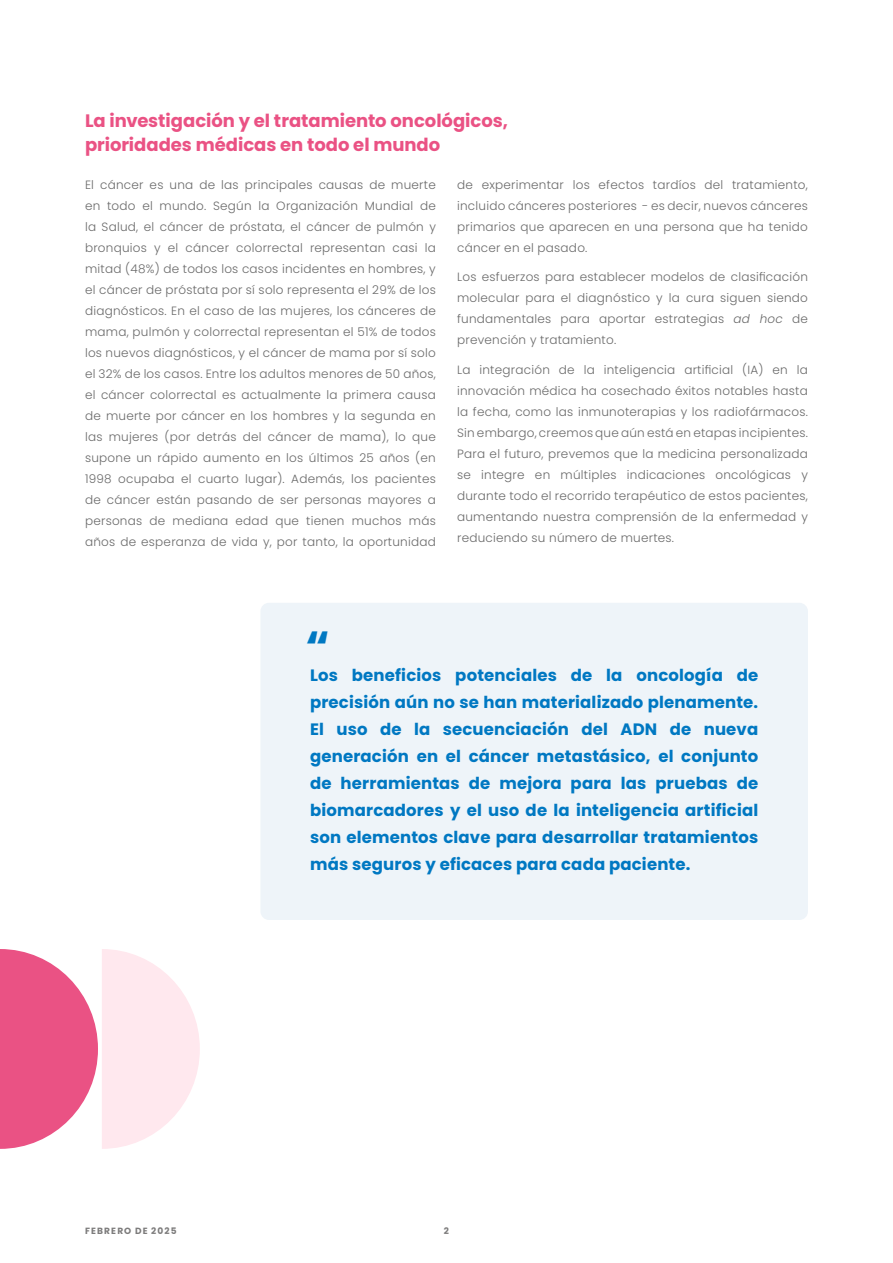
<style>
.page{position:relative;width:893px;height:1263px;background:#fff}
.page>*{position:absolute;margin:0;border:0;box-sizing:border-box;transform-origin:0 0}
.t1{font:700 45px "Poppins";color:#0078c2}
.t2{font:700 18px/24px "Poppins";color:#ea5284}
.t3{font:700 16.5px/27px "Poppins";letter-spacing:.01em;color:#0078c2;text-align:justify}
.t4{font:300 12px/21px "Poppins";letter-spacing:.02em;color:#6a6a6a;text-align:justify}
.t5{font:700 9px "Poppins";letter-spacing:.13em;color:#7c7b7b}
.s1{font-style:italic}
</style>
<div class="page">
<div style="left:260px;top:603px;width:548px;height:317px;background:#eef4f9;border-radius:9px"></div>
<svg style="left:0;top:949px;width:200px;height:200px"></svg>
<h2 class="t2" style="left:85px;top:108px;width:424px">La investigación y el tratamiento oncológicos, prioridades médicas en todo el mundo</h2>
<p class="t4" style="left:85px;top:174px;width:352px">El cáncer es una de las principales causas de muerte en todo el mundo. Según la Organización Mundial de la Salud, el cáncer de próstata, el cáncer de pulmón y bronquios y el cáncer colorrectal representan casi la mitad (48%) de todos los casos incidentes en hombres, y el cáncer de próstata por sí solo representa el 29% de los diagnósticos. En el caso de las mujeres, los cánceres de mama, pulmón y colorrectal representan el 51% de todos los nuevos diagnósticos, y el cáncer de mama por sí solo el 32% de los casos. Entre los adultos menores de 50 años, el cáncer colorrectal es actualmente la primera causa de muerte por cáncer en los hombres y la segunda en las mujeres (por detrás del cáncer de mama), lo que supone un rápido aumento en los últimos 25 años (en 1998 ocupaba el cuarto lugar). Además, los pacientes de cáncer están pasando de ser personas mayores a personas de mediana edad que tienen muchos más años de esperanza de vida y, por tanto, la oportunidad</p>
<p class="t4" style="left:457px;top:174px;width:352px">de experimentar los efectos tardíos del tratamiento, incluido cánceres posteriores - es decir, nuevos cánceres primarios que aparecen en una persona que ha tenido cáncer en el pasado.</p>
<p class="t4" style="left:457px;top:266px;width:352px">Los esfuerzos para establecer modelos de clasificación molecular para el diagnóstico y la cura siguen siendo fundamentales para aportar estrategias <span class="s1">ad hoc</span> de prevención y tratamiento.</p>
<p class="t4" style="left:457px;top:359px;width:352px">La integración de la inteligencia artificial (IA) en la innovación médica ha cosechado éxitos notables hasta la fecha, como las inmunoterapias y los radiofármacos.<br>Sin embargo, creemos que aún está en etapas incipientes.<br>Para el futuro, prevemos que la medicina personalizada se integre en múltiples indicaciones oncológicas y durante todo el recorrido terapéutico de estos pacientes, aumentando nuestra comprensión de la enfermedad y reduciendo su número de muertes.</p>
<h1 class="t1" style="left:305px;top:621px;width:26px">“</h1>
<p class="t3" style="left:310px;top:661px;width:450px">Los beneficios potenciales de la oncología de precisión aún no se han materializado plenamente.<br>El uso de la secuenciación del ADN de nueva generación en el cáncer metastásico, el conjunto de herramientas de mejora para las pruebas de biomarcadores y el uso de la inteligencia artificial son elementos clave para desarrollar tratamientos más seguros y eficaces para cada paciente.</p>
<p class="t5" style="left:85px;top:1225px;width:93px">FEBRERO DE 2025</p>
<p class="t5" style="left:444px;top:1225px;width:7px">2</p>
</div>
